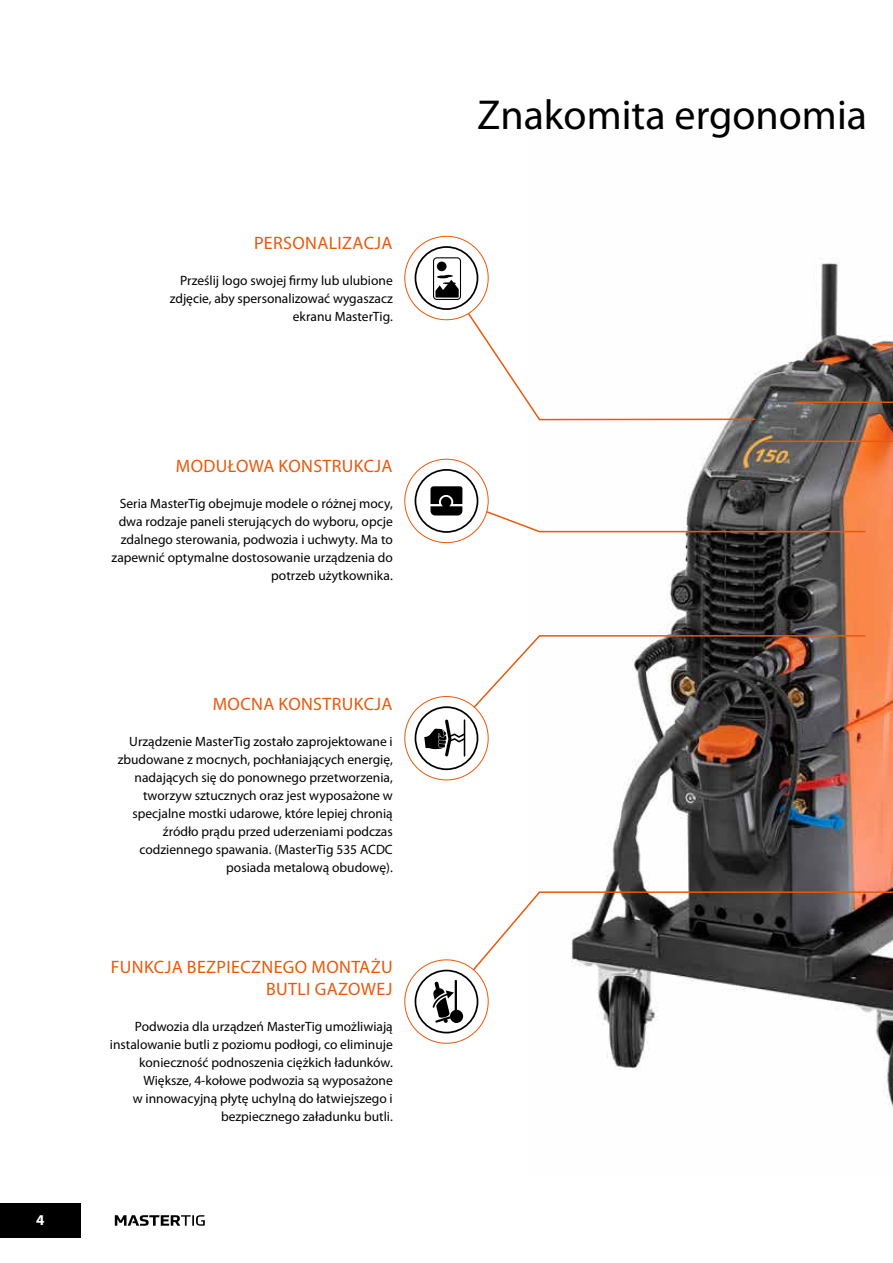
<style>
.page{position:relative;width:893px;height:1263px;background:#fff}
.page>*{position:absolute;margin:0;border:0;box-sizing:border-box;transform-origin:0 0}
.t1{font:42px "Myriad Pro";color:#000}
.t2{font:18px/21.6px "Myriad Pro";letter-spacing:.02em;color:#ea580c;text-align:right}
.t3{font:700 15px "Myriad Pro";color:#fff}
.t4{font:13.5px/18px "Myriad Pro";color:#000;text-align:right}
</style>
<div class="page">
<svg style="left:115px;top:1215px;width:90px;height:11px"></svg>
<img style="left:597px;top:262px;width:296px;height:845px">
<div style="left:0;top:1203px;width:81px;height:34px;background:#000"></div>
<svg style="left:443px;top:276px;width:313px;height:145px"></svg>
<div style="left:405px;top:236px;width:83px;height:84px;background:#fff;border-radius:50%"></div>
<svg style="left:415px;top:246px;width:63px;height:64px"></svg>
<svg style="left:415px;top:634px;width:452px;height:136px"></svg>
<svg style="left:453px;top:891px;width:440px;height:113px"></svg>
<div style="left:405px;top:960px;width:83px;height:83px;background:#fff;border-radius:50%"></div>
<svg style="left:415px;top:970px;width:63px;height:63px"></svg>
<svg style="left:793px;top:385px;width:100px;height:19px;background:#594e48"></svg>
<svg style="left:415px;top:440px;width:478px;height:131px"></svg>
<svg style="left:871px;top:262px;width:22px;height:84px"></svg>
<p class="t3" style="left:36px;top:1210px;width:10px">4</p>
<h2 class="t2" style="left:254px;top:232px;width:140px">PERSONALIZACJA</h2>
<p class="t4" style="left:170px;top:272px;width:225px">Prześlij logo swojej firmy lub ulubione zdjęcie, aby spersonalizować wygaszacz ekranu MasterTig.</p>
<h2 class="t2" style="left:176px;top:455px;width:218px">MODUŁOWA KONSTRUKCJA</h2>
<p class="t4" style="left:112px;top:495px;width:283px">Seria MasterTig obejmuje modele o różnej mocy, dwa rodzaje paneli sterujących do wyboru, opcje zdalnego sterowania, podwozia i uchwyty. Ma to zapewnić optymalne dostosowanie urządzenia do potrzeb użytkownika.</p>
<h2 class="t2" style="left:213px;top:692px;width:181px">MOCNA KONSTRUKCJA</h2>
<p class="t4" style="left:118px;top:732px;width:277px">Urządzenie MasterTig zostało zaprojektowane i zbudowane z mocnych, pochłaniających energię, nadających się do ponownego przetworzenia, tworzyw sztucznych oraz jest wyposażone w specjalne mostki udarowe, które lepiej chronią źródło prądu przed uderzeniami podczas codziennego spawania. (MasterTig 535 ACDC posiada metalową obudowę).</p>
<h2 class="t2" style="left:111px;top:956px;width:283px">FUNKCJA BEZPIECZNEGO MONTAŻU<br>BUTLI GAZOWEJ</h2>
<p class="t4" style="left:110px;top:1017px;width:284px">Podwozia dla urządzeń MasterTig umożliwiają instalowanie butli z poziomu podłogi, co eliminuje konieczność podnoszenia ciężkich ładunków.<br>Większe, 4-kołowe podwozia są wyposażone<br>w innowacyjną płytę uchylną do łatwiejszego i bezpiecznego załadunku butli.</p>
<h1 class="t1" style="left:477px;top:89px;width:391px">Znakomita ergonomia</h1>
</div>
